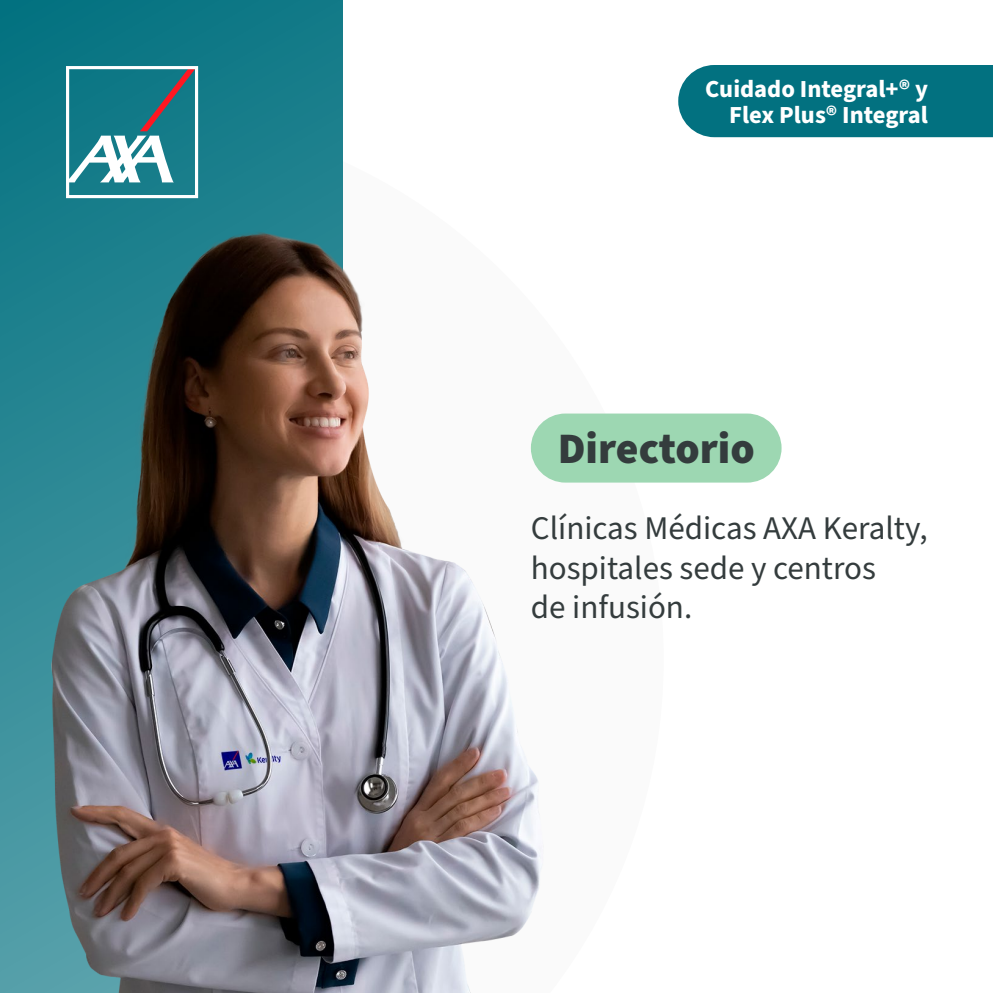
<style>
.page{position:relative;width:993px;height:993px;background:#fff}
.page>*{position:absolute;margin:0;border:0;box-sizing:border-box;transform-origin:0 0}
.t1{font:900 43.4px "Source Sans Pro";color:#343c3d}
.t2{font:33.07px/39.6px "Source Sans Pro";color:#343c3d}
.t3{font:700 24.5px/26.2px "Source Sans Pro";color:#fff;text-align:right}
</style>
<div class="page">
<div style="left:678px;top:65px;width:314px;height:72px;background:#027180"></div>
<div style="left:0;top:0;width:342px;height:992px;background:linear-gradient(to bottom,#087583,#549ea9)"></div>
<svg style="left:66px;top:66px;width:132px;height:132px"></svg>
<img style="left:34px;top:229px;width:529px;height:763px">
<div style="left:530px;top:413px;width:251px;height:69px;background:#9dd7b2;border-radius:34px"></div>
<p class="t3" style="left:705px;top:76px;width:224px">Cuidado Integral+® y<br>Flex Plus® Integral</p>
<h1 class="t1" style="left:557px;top:418px;width:198px">Directorio</h1>
<p class="t2" style="left:530px;top:509px;width:398px">Clínicas Médicas AXA Keralty, hospitales sede y centros<br>de infusión.</p>
</div>
